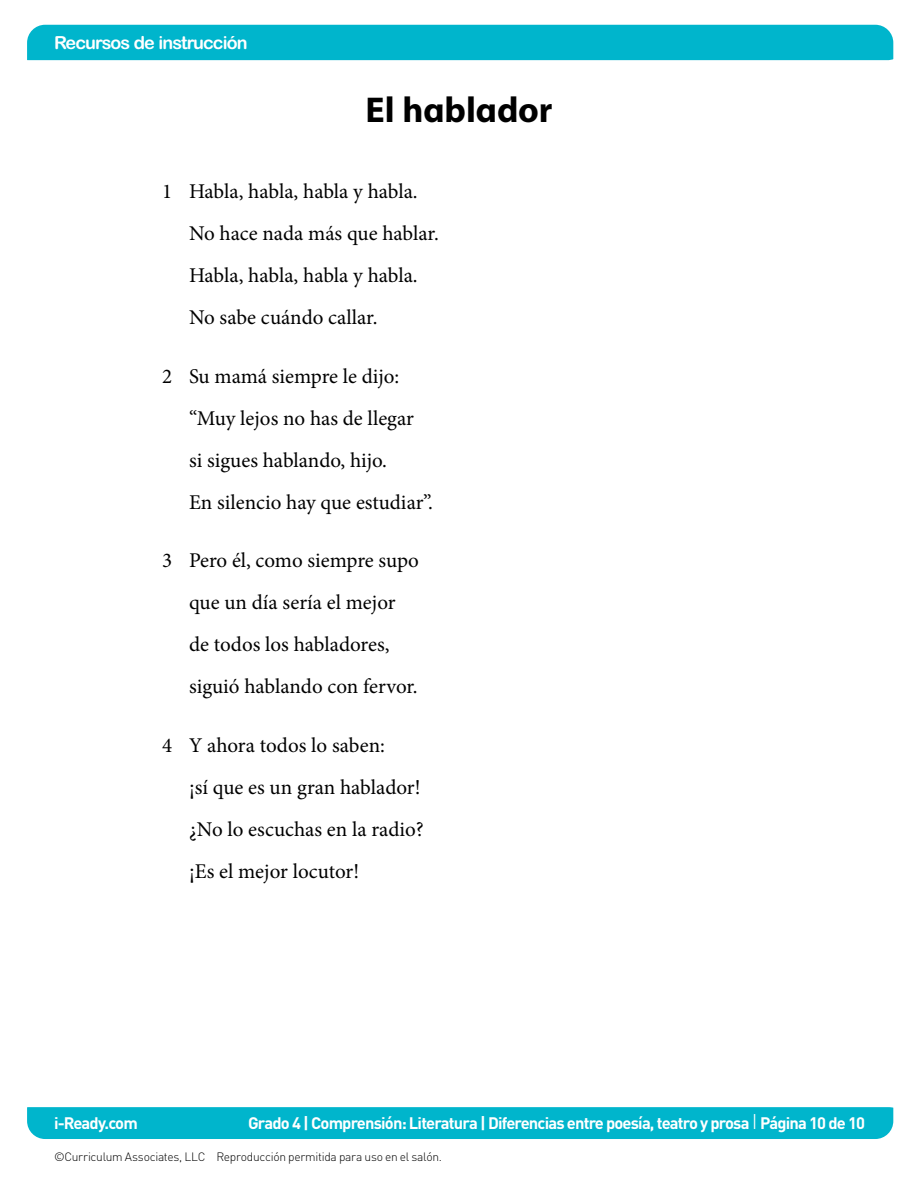
<style>
.page{position:relative;width:918px;height:1188px;background:#fff}
.page>*{position:absolute;margin:0;border:0;box-sizing:border-box;transform-origin:0 0}
.t1{font:700 36px "CA Myriad Pro";color:#000}
.t2{font:21px/42px "Minion Pro";color:#000}
.t3{font:700 18px "Arial Rounded MT Std";letter-spacing:-.05em;color:#fff}
.t4{font:700 16.5px "DINOT";letter-spacing:-.05em;color:#fff}
.t5{font:300 12px "DINOT";letter-spacing:-.025em;color:#000}
.s1{font-weight:300;font-size:21px}
</style>
<div class="page">
<div style="left:27px;top:25px;width:866px;height:35px;background:#00b5cc"></div>
<div style="left:27px;top:1107px;width:866px;height:32px;background:#00b5cc"></div>
<p class="t3" style="left:54px;top:32px;width:195px">Recursos de instrucción</p>
<h1 class="t1" style="left:365px;top:89px;width:189px">El hablador</h1>
<p class="t2" style="left:189px;top:170px;width:251px;text-indent:-27px">1 Habla, habla, habla y habla.<br>No hace nada más que hablar.<br>Habla, habla, habla y habla.<br>No sabe cuándo callar.</p>
<p class="t2" style="left:189px;top:355px;width:246px;text-indent:-27px">2 Su mamá siempre le dijo: “Muy lejos no has de llegar<br>si sigues hablando, hijo.<br>En silencio hay que estudiar”.</p>
<p class="t2" style="left:189px;top:539px;width:232px;text-indent:-27px">3 Pero él, como siempre supo que un día sería el mejor de todos los habladores, siguió hablando con fervor.</p>
<p class="t2" style="left:189px;top:724px;width:236px;text-indent:-27px">4 Y ahora todos lo saben:<br>¡sí que es un gran hablador! ¿No lo escuchas en la radio? ¡Es el mejor locutor!</p>
<p class="t4" style="left:248px;top:1112px;width:619px">Grado 4 | Comprensión: Literatura | Diferencias entre poesía, teatro y prosa <span class="s1">I</span> Página 10 de 10</p>
<p class="t4" style="left:54px;top:1112px;width:85px">i-Ready.com</p>
<p class="t5" style="left:54px;top:1149px;width:390px">©Curriculum Associates, LLC Reproducción permitida para uso en el salón.</p>
</div>
